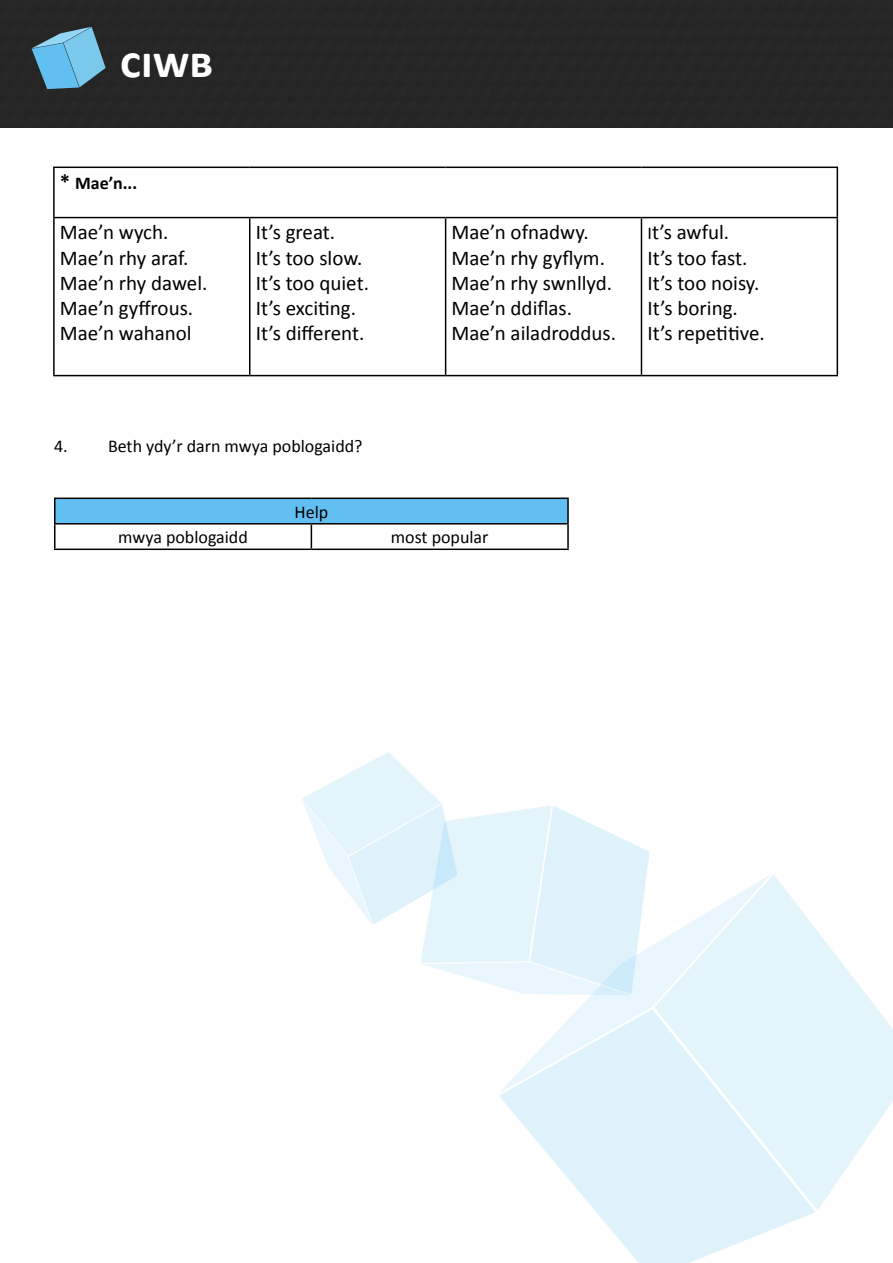
<style>
.page{position:relative;width:893px;height:1263px;background:#fff}
.page>*{position:absolute;margin:0;border:0;box-sizing:border-box;transform-origin:0 0}
.t1{font:700 45px "Calibri";color:#fff}
.t2{font:21px/25.2px "Calibri";color:#000}
.t3{font:18px "Calibri";color:#000}
.t4{font:700 18px "Calibri";color:#000}
.s1{font-size:21px}
.s2{font-size:18px}
</style>
<div class="page">
<img style="left:302px;top:752px;width:591px;height:511px">
<div style="left:0;top:0;width:893px;height:128px;background:#262626"></div>
<svg style="left:32px;top:27px;width:74px;height:62px;background:#5992af"></svg>
<hr style="left:53px;top:167px;width:197px;height:1px;background:#000">
<hr style="left:53px;top:168px;width:2px;height:49px;background:#000">
<hr style="left:250px;top:167px;width:196px;height:1px;background:#000">
<hr style="left:446px;top:167px;width:195px;height:1px;background:#000">
<hr style="left:641px;top:167px;width:197px;height:1px;background:#000">
<hr style="left:837px;top:168px;width:1px;height:49px;background:#000">
<hr style="left:53px;top:217px;width:197px;height:1px;background:#000">
<hr style="left:53px;top:218px;width:2px;height:157px;background:#000">
<hr style="left:250px;top:217px;width:196px;height:1px;background:#000">
<hr style="left:249px;top:218px;width:1px;height:157px;background:#000">
<hr style="left:446px;top:217px;width:195px;height:1px;background:#000">
<hr style="left:445px;top:218px;width:1px;height:157px;background:#000">
<hr style="left:641px;top:217px;width:197px;height:1px;background:#000">
<hr style="left:641px;top:218px;width:1px;height:157px;background:#000">
<hr style="left:837px;top:218px;width:1px;height:157px;background:#000">
<hr style="left:53px;top:375px;width:197px;height:1px;background:#000">
<hr style="left:250px;top:375px;width:196px;height:1px;background:#000">
<hr style="left:446px;top:375px;width:195px;height:1px;background:#000">
<hr style="left:641px;top:375px;width:197px;height:1px;background:#000">
<div style="left:55px;top:498px;width:513px;height:26px;background:#61bff2"></div>
<hr style="left:54px;top:497px;width:257px;height:2px;background:#000">
<hr style="left:54px;top:499px;width:2px;height:24px;background:#000">
<hr style="left:311px;top:497px;width:258px;height:2px;background:#000">
<hr style="left:567px;top:499px;width:2px;height:24px;background:#000">
<hr style="left:54px;top:523px;width:257px;height:1px;background:#000">
<hr style="left:54px;top:524px;width:2px;height:24px;background:#000">
<hr style="left:311px;top:523px;width:258px;height:1px;background:#000">
<svg style="left:311px;top:524px;width:1px;height:24px"></svg>
<hr style="left:567px;top:524px;width:2px;height:24px;background:#000">
<hr style="left:54px;top:548px;width:257px;height:2px;background:#000">
<hr style="left:311px;top:548px;width:258px;height:2px;background:#000">
<h1 class="t1" style="left:120px;top:34px;width:95px">ciwb</h1>
<p class="t4" style="left:60px;top:172px;width:79px"><span class="s1">*</span> Mae’n...</p>
<p class="t2" style="left:60px;top:220px;width:149px">Mae’n wych.<br>Mae’n rhy araf.<br>Mae’n rhy dawel.<br>Mae’n gyffrous.<br>Mae’n wahanol</p>
<p class="t2" style="left:256px;top:220px;width:115px">It’s great.<br>It’s too slow.<br>It’s too quiet.<br>It’s exciting.<br>It’s different.</p>
<p class="t2" style="left:452px;top:220px;width:166px">Mae’n ofnadwy.<br>Mae’n rhy gyflym.<br>Mae’n rhy swnllyd.<br>Mae’n ddiflas.<br>Mae’n ailadroddus.</p>
<p class="t2" style="left:647px;top:220px;width:119px"><span class="s2">I</span>t’s awful.<br>It’s too fast.<br>It’s too noisy.<br>It’s boring.<br>It’s repetitive.</p>
<p class="t3" style="left:54px;top:434px;width:310px">4. Beth ydy’r darn mwya poblogaidd?</p>
<p class="t3" style="left:294px;top:500px;width:35px">Help</p>
<p class="t3" style="left:118px;top:526px;width:131px">mwya poblogaidd</p>
<p class="t3" style="left:391px;top:526px;width:99px">most popular</p>
</div>
